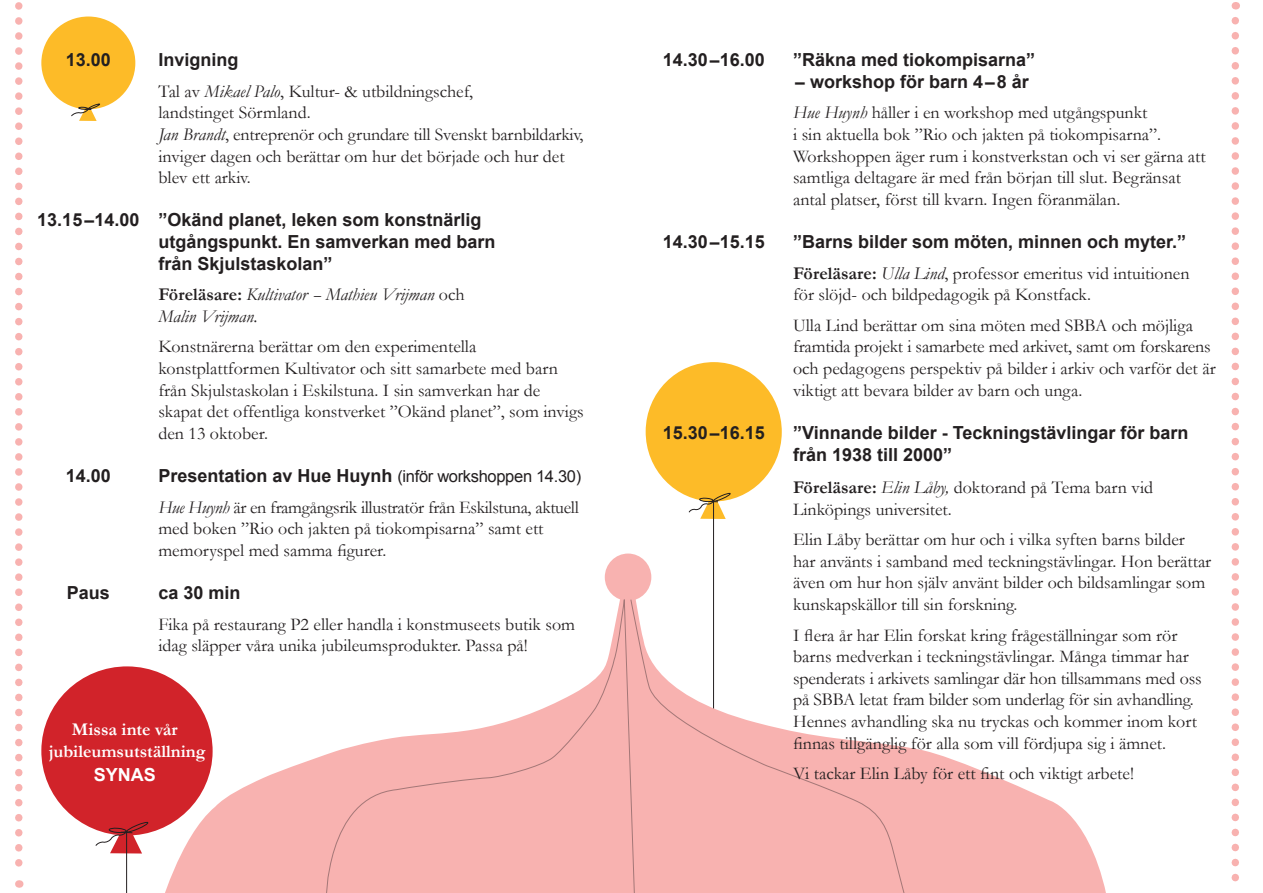
<style>
.page{position:relative;width:1263px;height:893px;background:#fff}
.page>*{position:absolute;margin:0;border:0;box-sizing:border-box;transform-origin:0 0}
.t1{font:18px/21.6px "Garamond";color:#231f20}
.t2{font:700 18px/21.6px "Arial";color:#231f20}
.t3{font:18px/21.6px "Garamond";letter-spacing:-.02em;color:#231f20}
.t4{font:italic 18px "Garamond";color:#231f20}
.t5{font:700 18px "Garamond";color:#fff}
.t6{font:700 18px "Arial";color:#231f20;scale:2 1}
.t7{font:700 18px "Arial";color:#fff}
.t8{font:16.5px "Arial";letter-spacing:-.02em;color:#231f20}
.s1{font-style:italic}
.s2{font-weight:700;font-style:normal}
.s3{font-style:normal}
.s4{font-weight:700;font-size:18px}
.s5{font-weight:700}
</style>
<div class="page">
<div style="left:41px;top:16px;width:95px;height:94px;background:#fdbb28;border-radius:50%"></div>
<svg style="left:70px;top:103px;width:30px;height:18px"></svg>
<svg style="left:15px;top:2px;width:8px;height:886px"></svg>
<div style="left:41px;top:666px;width:172px;height:170px;background:#d1232a;border-radius:50%"></div>
<svg style="left:95px;top:821px;width:53px;height:32px"></svg>
<hr style="left:126px;top:831px;width:1px;height:62px;background:#231f20">
<div style="left:645px;top:362px;width:137px;height:140px;background:#fdbb28;border-radius:50%"></div>
<svg style="left:688px;top:492px;width:42px;height:27px"></svg>
<hr style="left:713px;top:501px;width:1px;height:222px;background:#231f20">
<svg style="left:158px;top:594px;width:948px;height:299px"></svg>
<div style="left:605px;top:553px;width:46px;height:48px;background:#f8b2b0;border-radius:50%"></div>
<svg style="left:325px;top:600px;width:305px;height:293px"></svg>
<svg style="left:630px;top:599px;width:277px;height:294px"></svg>
<svg style="left:1231px;top:21px;width:8px;height:861px"></svg>
<p class="t2" style="left:66px;top:50px;width:47px">13.00</p>
<p class="t2" style="left:37px;top:210px;width:104px">13.15-14.00</p>
<p class="t2" style="left:66px;top:465px;width:47px">14.00</p>
<p class="t2" style="left:67px;top:582px;width:45px">Paus</p>
<p class="t2" style="left:158px;top:50px;width:82px">Invigning</p>
<p class="t1" style="left:158px;top:80px;width:316px">Tal av <span class="s1">Mikael Palo</span>, Kultur- &amp; utbildningschef,</p>
<p class="t1" style="left:158px;top:102px;width:154px">landstinget Sörmland.</p>
<p class="t1" style="left:158px;top:123px;width:427px"><span class="s1">Jan Brandt</span>, entreprenör och grundare till Svenskt barnbildarkiv, inviger dagen och berättar om hur det började och hur det blev ett arkiv.</p>
<p class="t2" style="left:158px;top:210px;width:325px">”Okänd planet, leken som konstnärlig</p>
<p class="t2" style="left:158px;top:231px;width:339px">utgångspunkt. En samverkan med barn</p>
<p class="t2" style="left:158px;top:253px;width:176px">från Skjulstaskolan”</p>
<p class="t4" style="left:158px;top:282px;width:308px"><span class="s2">Föreläsare:</span> Kultivator - Mathieu Vrijman <span class="s3">och</span></p>
<p class="t4" style="left:158px;top:304px;width:101px">Malin Vrijman.</p>
<p class="t1" style="left:158px;top:336px;width:319px">Konstnärerna berättar om den experimentella</p>
<p class="t1" style="left:158px;top:357px;width:401px">konstplattformen Kultivator och sitt samarbete med barn från Skjulstaskolan i Eskilstuna. I sin samverkan har de</p>
<p class="t1" style="left:158px;top:400px;width:427px">skapat det offentliga konstverket ”Okänd planet”, som invigs den 13 oktober.</p>
<p class="t8" style="left:158px;top:465px;width:424px"><span class="s4">Presentation av Hue Huynh</span> (inför workshoppen 14.30)</p>
<p class="t3" style="left:158px;top:496px;width:422px"><span class="s1">Hue Huynh</span> är en framgångsrik illustratör från Eskilstuna, aktuell med boken ”Rio och jakten på tiokompisarna” samt ett</p>
<p class="t1" style="left:158px;top:539px;width:230px">memoryspel med samma figurer.</p>
<p class="t2" style="left:158px;top:582px;width:84px">ca 30 min</p>
<p class="t1" style="left:158px;top:613px;width:418px">Fika på restaurang P2 eller handla i konstmuseets butik som idag släpper våra unika jubileumsprodukter. Passa på!</p>
<p class="t5" style="left:72px;top:717px;width:107px">Missa inte vår</p>
<p class="t5" style="left:49px;top:739px;width:158px">jubileumsutställning</p>
<p class="t7" style="left:94px;top:762px;width:64px">SYNAS</p>
<p class="t2" style="left:663px;top:50px;width:104px">14.30-16.00</p>
<p class="t2" style="left:663px;top:231px;width:104px">14.30-15.15</p>
<p class="t2" style="left:663px;top:422px;width:104px">15.30-16.15</p>
<p class="t2" style="left:793px;top:50px;width:244px">”Räkna med tiokompisarna”</p>
<p class="t6" style="left:793px;top:70px;width:119px">- workshop för barn 4-8 år</p>
<p class="t1" style="left:793px;top:102px;width:356px"><span class="s1">Hue Huynh</span> håller i en workshop med utgångspunkt</p>
<p class="t1" style="left:793px;top:123px;width:370px">i sin aktuella bok ”Rio och jakten på tiokompisarna”.</p>
<p class="t1" style="left:793px;top:145px;width:414px">Workshoppen äger rum i konstverkstan och vi ser gärna att samtliga deltagare är med från början till slut. Begränsat</p>
<p class="t1" style="left:793px;top:188px;width:329px">antal platser, först till kvarn. Ingen föranmälan.</p>
<p class="t2" style="left:793px;top:231px;width:395px">”Barns bilder som möten, minnen och myter.”</p>
<p class="t1" style="left:793px;top:262px;width:398px"><span class="s5">Föreläsare:</span> <span class="s1">Ulla Lind</span>, professor emeritus vid intuitionen</p>
<p class="t1" style="left:793px;top:283px;width:299px">för slöjd- och bildpedagogik på Konstfack.</p>
<p class="t1" style="left:793px;top:314px;width:424px">Ulla Lind berättar om sina möten med SBBA och möjliga framtida projekt i samarbete med arkivet, samt om forskarens och pedagogens perspektiv på bilder i arkiv och varför det är viktigt att bevara bilder av barn och unga.</p>
<p class="t2" style="left:793px;top:422px;width:397px">”Vinnande bilder - Teckningstävlingar för barn från 1938 till 2000”</p>
<p class="t1" style="left:793px;top:476px;width:361px"><span class="s5">Föreläsare:</span> <span class="s1">Elin Låby,</span> doktorand på Tema barn vid</p>
<p class="t1" style="left:793px;top:498px;width:160px">Linköpings universitet.</p>
<p class="t1" style="left:793px;top:528px;width:420px">Elin Låby berättar om hur och i vilka syften barns bilder har använts i samband med teckningstävlingar. Hon berättar även om hur hon själv använt bilder och bildsamlingar som kunskapskällor till sin forskning.</p>
<p class="t1" style="left:793px;top:624px;width:410px">I flera år har Elin forskat kring frågeställningar som rör barns medverkan i teckningstävlingar. Många timmar har spenderats i arkivets samlingar där hon tillsammans med oss på SBBA letat fram bilder som underlag för sin avhandling.<br>Hennes avhandling ska nu tryckas och kommer inom kort finnas tillgänglig för alla som vill fördjupa sig i ämnet.</p>
<p class="t1" style="left:793px;top:762px;width:342px">Vi tackar Elin Låby för ett fint och viktigt arbete!</p>
</div>
